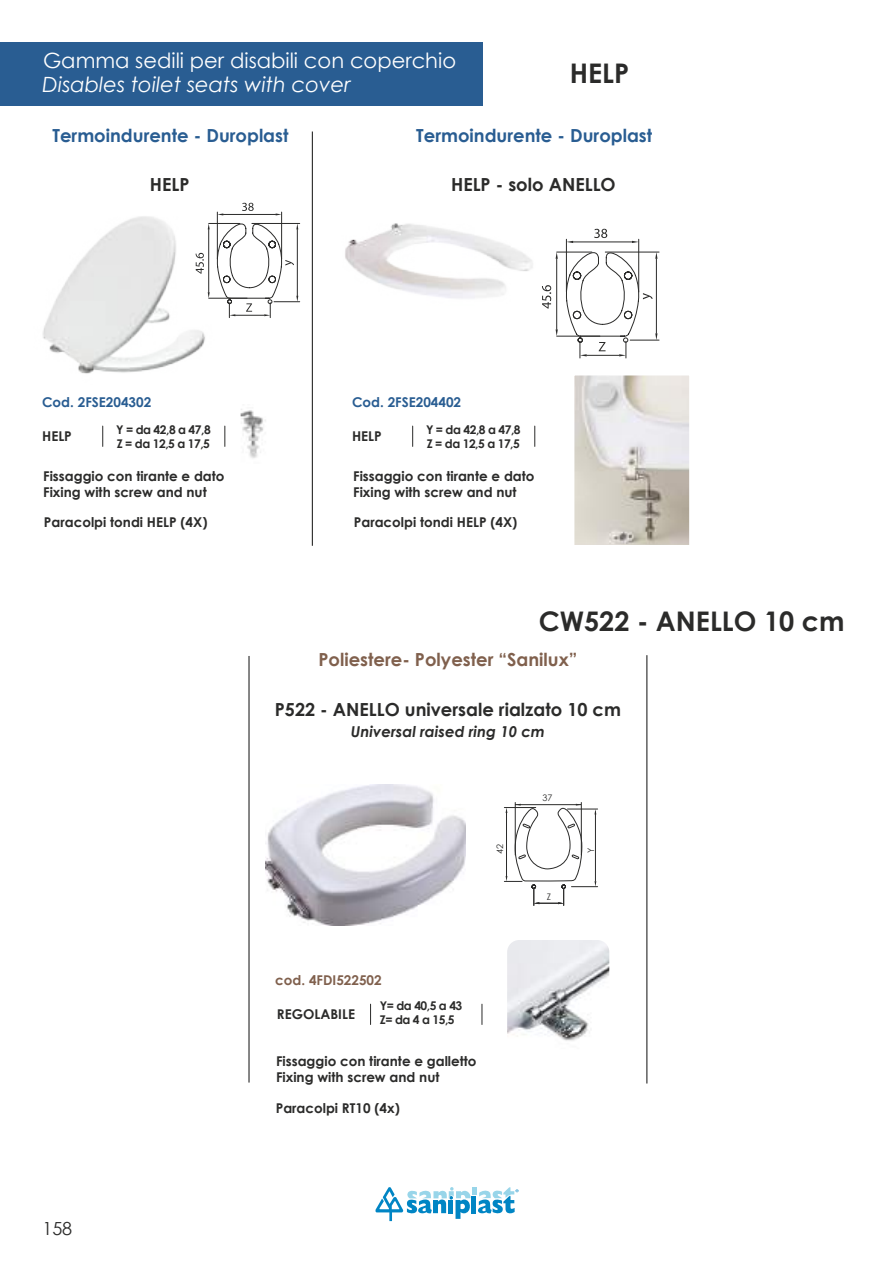
<style>
.page{position:relative;width:894px;height:1264px;background:#fff}
.page>*{position:absolute;margin:0;border:0;box-sizing:border-box;transform-origin:0 0}
.t1{font:700 27px "Century Gothic";color:#2b2b2a}
.t2{font:21px "Century Gothic";color:#fff}
.t3{font:italic 21px "Century Gothic";color:#fff}
.t4{font:700 18px "Century Gothic";color:#2b2b2a}
.t5{font:700 18px "Century Gothic";color:#295d92}
.t6{font:700 18px "Century Gothic";color:#80604d}
.t7{font:18px "Century Gothic";color:#2b2b2a}
.t8{font:italic 700 15px "Century Gothic";color:#2b2b2a}
.t9{font:700 13.5px/16.2px "Century Gothic";color:#2b2b2a}
.t10{font:700 13.5px "Century Gothic";color:#295d92}
.t11{font:700 13.5px "Century Gothic";color:#80604d}
.t12{font:700 12px/14.1px "Century Gothic";letter-spacing:-.04em;color:#2b2b2a}
.t13{font:9px "Century Gothic";color:#2b2b2a}
</style>
<div class="page">
<svg style="left:375px;top:1187px;width:143px;height:33px"></svg>
<div style="left:0;top:43px;width:483px;height:63px;background:#295d92"></div>
<hr style="left:556px;top:259px;width:1px;height:70px;background:#2b2b2a">
<hr style="left:556px;top:252px;width:35px;height:1px;background:#2b2b2a">
<hr style="left:556px;top:336px;width:43px;height:1px;background:#2b2b2a">
<svg style="left:543px;top:285px;width:8px;height:23px"></svg>
<svg style="left:565px;top:229px;width:93px;height:129px"></svg>
<hr style="left:566px;top:239px;width:1px;height:53px;background:#2b2b2a">
<hr style="left:638px;top:239px;width:1px;height:53px;background:#2b2b2a">
<hr style="left:573px;top:241px;width:58px;height:1px;background:#2b2b2a">
<img style="left:345px;top:223px;width:201px;height:82px">
<img style="left:575px;top:377px;width:112px;height:166px">
<div style="left:572px;top:374px;width:118px;height:172px;border:2px solid #fff"></div>
<hr style="left:312px;top:131px;width:1px;height:414px;background:#2b2b2a">
<svg style="left:102px;top:426px;width:1px;height:20px"></svg>
<svg style="left:224px;top:426px;width:1px;height:20px"></svg>
<img style="left:43px;top:212px;width:187px;height:162px">
<hr style="left:208px;top:229px;width:1px;height:63px;background:#2b2b2a">
<hr style="left:209px;top:223px;width:31px;height:1px;background:#2b2b2a">
<hr style="left:209px;top:298px;width:38px;height:1px;background:#2b2b2a">
<svg style="left:208px;top:292px;width:2px;height:6px"></svg>
<svg style="left:195px;top:253px;width:9px;height:21px"></svg>
<svg style="left:217px;top:203px;width:82px;height:114px"></svg>
<hr style="left:217px;top:212px;width:1px;height:47px;background:#2b2b2a">
<hr style="left:281px;top:212px;width:1px;height:47px;background:#2b2b2a">
<hr style="left:223px;top:214px;width:52px;height:1px;background:#2b2b2a">
<svg style="left:412px;top:426px;width:1px;height:20px"></svg>
<svg style="left:534px;top:426px;width:1px;height:20px"></svg>
<hr style="left:248px;top:655px;width:1px;height:427px;background:#2b2b2a">
<hr style="left:646px;top:655px;width:1px;height:428px;background:#2b2b2a">
<svg style="left:370px;top:1003px;width:1px;height:21px"></svg>
<svg style="left:481px;top:1003px;width:1px;height:21px"></svg>
<img style="left:265px;top:784px;width:200px;height:141px">
<img style="left:507px;top:940px;width:102px;height:101px">
<svg style="left:504px;top:802px;width:93px;height:104px"></svg>
<img style="left:240px;top:409px;width:26px;height:49px">
<h2 class="t2" style="left:43px;top:45px;width:396px">Parte tecnica adattabilità dei sedili wc</h2>
<h2 class="t3" style="left:43px;top:70px;width:398px">Ad ptability and echnical information</h2>
<h2 class="t2" style="left:43px;top:45px;width:414px">Gamma sedili per disabili con coperchio</h2>
<h2 class="t3" style="left:43px;top:70px;width:309px">Disables toilet seats with cover</h2>
<h1 class="t1" style="left:569px;top:53px;width:61px">HELP</h1>
<h3 class="t5" style="left:52px;top:122px;width:237px">Termoindurente - Duroplast</h3>
<h3 class="t4" style="left:150px;top:170px;width:41px">HELP</h3>
<h3 class="t5" style="left:416px;top:122px;width:237px">Termoindurente - Duroplast</h3>
<h3 class="t4" style="left:451px;top:170px;width:166px">HELP - solo ANELLO</h3>
<p class="t10" style="left:42px;top:391px;width:111px">Cod. 2FSE204302</p>
<p class="t9" style="left:42px;top:427px;width:31px">HELP</p>
<p class="t12" style="left:116px;top:421px;width:96px">Y = da 42,8 a 47,8<br>Z = da 12,5 a 17,5</p>
<p class="t10" style="left:352px;top:391px;width:111px">Cod. 2FSE204402</p>
<p class="t9" style="left:352px;top:427px;width:31px">HELP</p>
<p class="t12" style="left:426px;top:421px;width:96px">Y = da 42,8 a 47,8<br>Z = da 12,5 a 17,5</p>
<p class="t9" style="left:43px;top:467px;width:183px">Fissaggio con tirante e dato<br>Fixing with screw and nut</p>
<p class="t9" style="left:353px;top:467px;width:183px">Fissaggio con tirante e dato<br>Fixing with screw and nut</p>
<p class="t9" style="left:44px;top:513px;width:165px">Paracolpi tondi HELP (4X)</p>
<p class="t9" style="left:354px;top:513px;width:165px">Paracolpi tondi HELP (4X)</p>
<h1 class="t1" style="left:538px;top:600px;width:307px">CW522 - ANELLO 10 cm</h1>
<h3 class="t6" style="left:318px;top:645px;width:260px">Poliestere- Polyester “Sanilux”</h3>
<h3 class="t4" style="left:275px;top:695px;width:347px">P522 - ANELLO universale rialzato 10 cm</h3>
<p class="t8" style="left:350px;top:719px;width:196px">Universal raised ring 10 cm</p>
<h3 class="t7" style="left:42px;top:1215px;width:31px">158</h3>
<p class="t13" style="left:493px;top:854px;width:11px;rotate:-90deg">42</p>
<p class="t11" style="left:275px;top:969px;width:108px">cod. 4FDI522502</p>
<p class="t12" style="left:379px;top:997px;width:84px">Y= da 40,5 a 43<br>Z= da 4 a 15,5</p>
<p class="t9" style="left:276px;top:1052px;width:202px">Fissaggio con tirante e galletto<br>Fixing with screw and nut</p>
<p class="t9" style="left:277px;top:1005px;width:80px">REGOLABILE</p>
<p class="t9" style="left:276px;top:1099px;width:125px">Paracolpi RT10 (4x)</p>
<p class="t13" style="left:542px;top:791px;width:11px">37</p>
<p class="t13" style="left:546px;top:889px;width:6px">Z</p>
<p class="t13" style="left:584px;top:853px;width:7px;rotate:-90deg">Y</p>
</div>
